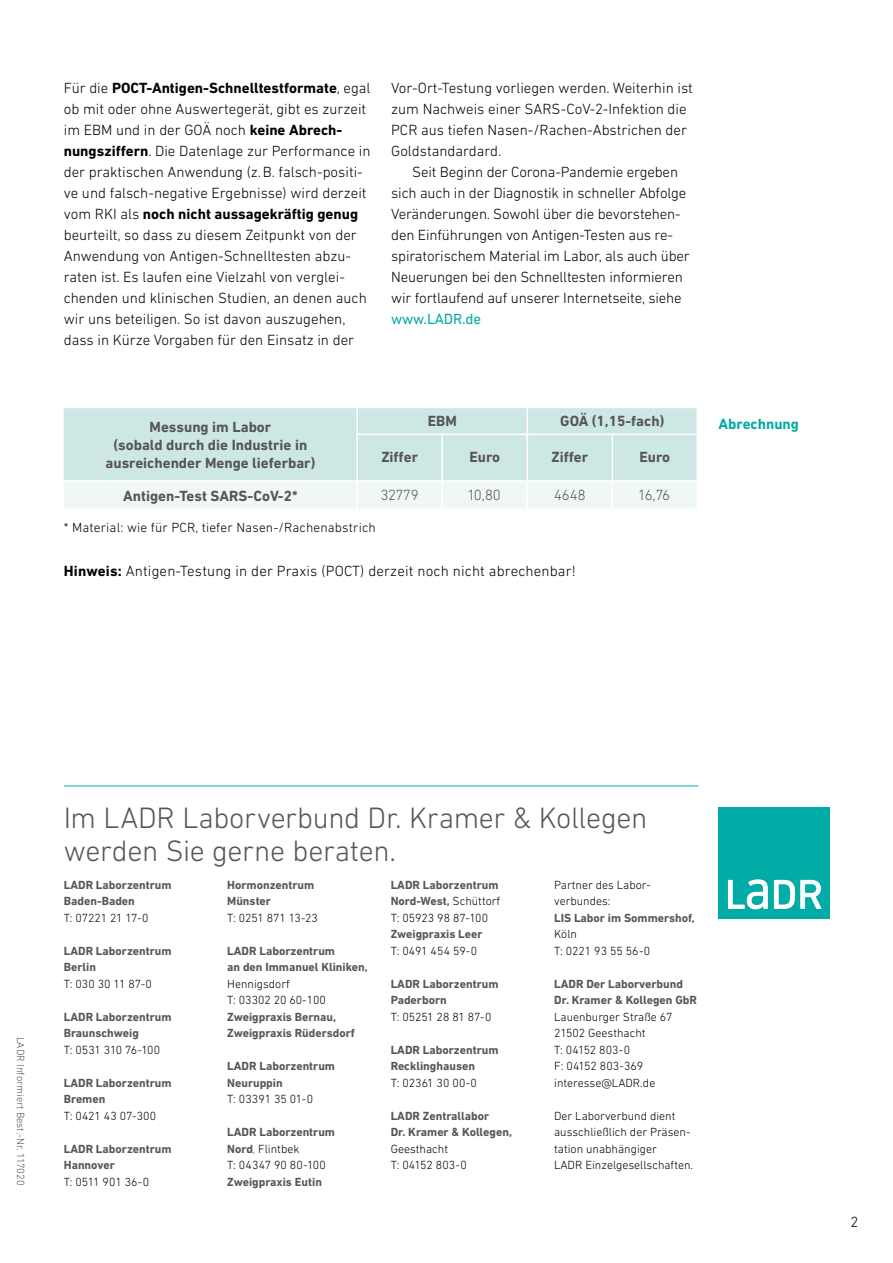
<style>
.page{position:relative;width:893px;height:1263px;background:#fff}
.page>*{position:absolute;margin:0;border:0;box-sizing:border-box;transform-origin:0 0}
.t1{font:300 30px/33px "DIN Next LT Pro";letter-spacing:-.01em;color:#565656}
.t2{font:300 15px/21px "DIN Next LT Pro";color:#000}
.t3{font:700 15px/18px "DIN Next LT Pro";color:#565656;text-align:center}
.t4{font:300 15px "DIN Next LT Pro";color:#565656}
.t5{font:15px "DIN Next LT Pro";letter-spacing:-.01em;color:#00aca5}
.t6{font:700 15px "DIN Next LT Pro";color:#00aca5}
.t7{font:300 13.5px "DIN Next LT Pro";letter-spacing:.01em;color:#000}
.t8{font:700 12px/16.5px "DIN Next LT Pro";color:#565656}
.t9{font:300 12px/16.5px "DIN Next LT Pro";color:#000}
.t10{font:300 10.5px "DIN Next LT Pro";color:#565656}
.s1{font-weight:700}
.s2{font-weight:700;color:#565656}
.s3{color:#565656}
.s4{font-weight:300;color:#000}
</style>
<div class="page">
<hr style="left:64px;top:785px;width:634px;height:1px;background:#00aca5">
<div style="left:718px;top:807px;width:111px;height:112px;background:#00aca5"></div>
<svg style="left:728px;top:879px;width:94px;height:30px"></svg>
<div style="left:64px;top:408px;width:633px;height:72px;background:#cde7e5"></div>
<hr style="left:526px;top:408px;width:2px;height:25px;background:#fff">
<hr style="left:356px;top:433px;width:86px;height:2px;background:#fff">
<hr style="left:442px;top:433px;width:85px;height:2px;background:#fff">
<hr style="left:441px;top:435px;width:2px;height:45px;background:#fff">
<hr style="left:527px;top:433px;width:85px;height:2px;background:#fff">
<hr style="left:526px;top:435px;width:2px;height:45px;background:#fff">
<hr style="left:612px;top:433px;width:86px;height:2px;background:#fff">
<hr style="left:612px;top:435px;width:1px;height:45px;background:#fff">
<div style="left:64px;top:482px;width:633px;height:26px;background:#eff7f7"></div>
<hr style="left:356px;top:482px;width:2px;height:26px;background:#fff">
<hr style="left:356px;top:408px;width:2px;height:25px;background:#fff">
<hr style="left:356px;top:435px;width:2px;height:45px;background:#fff">
<p class="t2" style="left:64px;top:77px;width:308px">Für die <span class="s1">POCT-Antigen-Schnelltestformate</span>, egal ob mit oder ohne Auswertegerät, gibt es zurzeit im EBM und in der GOÄ noch <span class="s1">keine Abrech&shy;nungsziffern</span>. Die Datenlage zur Performance in der praktischen Anwendung (z.B. falsch-positi&shy;ve und falsch-negative Ergebnisse) wird derzeit vom RKI als <span class="s1">noch nicht aussagekräftig genug </span>beurteilt, so dass zu diesem Zeitpunkt von der Anwendung von Antigen-Schnelltesten abzu&shy;raten ist. Es laufen eine Vielzahl von verglei&shy;chenden und klinischen Studien, an denen auch wir uns beteiligen. So ist davon auszugehen, dass in Kürze Vorgaben für den Einsatz in der</p>
<p class="t2" style="left:391px;top:77px;width:303px">Vor-Ort-Testung vorliegen werden. Weiterhin ist zum Nachweis einer SARS-CoV-2-Infektion die PCR aus tiefen Nasen-/Rachen-Abstrichen der Goldstandardard.</p>
<p class="t2" style="left:391px;top:161px;width:300px;text-indent:21px">Seit Beginn der Corona-Pandemie ergeben sich auch in der Diagnostik in schneller Abfolge Veränderungen. Sowohl über die bevorstehen&shy;den Einführungen von Antigen-Testen aus re&shy;spiratorischem Material im Labor, als auch über Neuerungen bei den Schnelltesten informieren wir fortlaufend auf unserer Internetseite, siehe</p>
<p class="t5" style="left:391px;top:310px;width:91px">www.LADR.de</p>
<p class="t3" style="left:106px;top:418px;width:211px">Messung im Labor<br>(sobald durch die Industrie in ausreichender Menge lieferbar)</p>
<p class="t3" style="left:428px;top:412px;width:31px">EBM</p>
<p class="t3" style="left:560px;top:412px;width:106px">GOÄ (1,15-fach)</p>
<p class="t3" style="left:381px;top:448px;width:38px">Ziffer</p>
<p class="t3" style="left:469px;top:448px;width:32px">Euro</p>
<p class="t3" style="left:551px;top:448px;width:38px">Ziffer</p>
<p class="t3" style="left:639px;top:448px;width:32px">Euro</p>
<p class="t3" style="left:123px;top:486px;width:176px">Antigen-Test SARS-CoV-2*</p>
<p class="t4" style="left:381px;top:486px;width:39px">32779</p>
<p class="t4" style="left:469px;top:486px;width:34px">10,80</p>
<p class="t4" style="left:554px;top:486px;width:33px">4648</p>
<p class="t4" style="left:640px;top:486px;width:32px">16,76</p>
<p class="t7" style="left:64px;top:520px;width:313px">* Material: wie für PCR, tiefer Nasen-/Rachenabstrich</p>
<p class="t2" style="left:64px;top:560px;width:513px"><span class="s1">Hinweis:</span> Antigen-Testung in der Praxis (POCT) derzeit noch nicht abrechenbar!</p>
<p class="t6" style="left:719px;top:415px;width:82px">Abrechnung</p>
<p class="t10" style="left:27px;top:1037px;width:150px;rotate:90deg">LADR Informiert Best.-Nr. 117020</p>
<h1 class="t1" style="left:64px;top:800px;width:585px">Im LADR Laborverbund Dr. Kramer &amp; Kollegen werden Sie gerne beraten.</h1>
<p class="t8" style="left:64px;top:876px;width:109px">LADR Laborzentrum<br>Baden-Baden</p>
<p class="t9" style="left:64px;top:909px;width:86px">T: 07221 21 17-0</p>
<p class="t8" style="left:64px;top:942px;width:109px">LADR Laborzentrum<br>Berlin</p>
<p class="t9" style="left:64px;top:975px;width:90px">T: 030 30 11 87-0</p>
<p class="t8" style="left:64px;top:1008px;width:109px">LADR Laborzentrum<br>Braunschweig</p>
<p class="t9" style="left:64px;top:1041px;width:98px">T: 0531 310 76-100</p>
<p class="t8" style="left:64px;top:1074px;width:109px">LADR Laborzentrum<br>Bremen</p>
<p class="t9" style="left:64px;top:1107px;width:94px">T: 0421 43 07-300</p>
<p class="t8" style="left:64px;top:1140px;width:109px">LADR Laborzentrum<br>Hannover</p>
<p class="t9" style="left:64px;top:1173px;width:87px">T: 0511 901 36-0</p>
<p class="t8" style="left:227px;top:876px;width:89px">Hormonzentrum<br>Münster</p>
<p class="t9" style="left:227px;top:909px;width:92px">T: 0251 871 13-23</p>
<p class="t8" style="left:227px;top:942px;width:142px">LADR Laborzentrum<br>an den Immanuel Kliniken,</p>
<p class="t9" style="left:227px;top:975px;width:100px">Hennigsdorf<br>T: 03302 20 60-100</p>
<p class="t8" style="left:227px;top:1008px;width:129px">Zweigpraxis Bernau,<br>Zweigpraxis Rüdersdorf</p>
<p class="t8" style="left:227px;top:1058px;width:109px">LADR Laborzentrum<br>Neuruppin</p>
<p class="t9" style="left:227px;top:1091px;width:87px">T: 03391 35 01-0</p>
<p class="t9" style="left:227px;top:1124px;width:109px"><span class="s2">LADR Laborzentrum<br>Nord</span><span class="s3">,</span> Flintbek<br>T: 04347 90 80-100</p>
<p class="t8" style="left:227px;top:1173px;width:96px">Zweigpraxis Eutin</p>
<p class="t8" style="left:391px;top:876px;width:111px">LADR Laborzentrum<br>Nord-West, <span class="s4">Schüttorf<br>T: 05923 98 87-100</span></p>
<p class="t8" style="left:391px;top:926px;width:93px">Zweigpraxis Leer</p>
<p class="t9" style="left:391px;top:942px;width:88px">T: 0491 454 59-0</p>
<p class="t8" style="left:391px;top:975px;width:109px">LADR Laborzentrum<br>Paderborn</p>
<p class="t9" style="left:391px;top:1008px;width:102px">T: 05251 28 81 87-0</p>
<p class="t8" style="left:391px;top:1041px;width:109px">LADR Laborzentrum<br>Recklinghausen</p>
<p class="t9" style="left:391px;top:1074px;width:88px">T: 02361 30 00-0</p>
<p class="t8" style="left:391px;top:1107px;width:123px">LADR Zentrallabor<br>Dr. Kramer &amp; Kollegen,</p>
<p class="t9" style="left:391px;top:1140px;width:78px">Geesthacht<br>T: 04152 803-0</p>
<p class="t9" style="left:554px;top:876px;width:98px">Partner des Labor&shy;verbundes:</p>
<p class="t8" style="left:554px;top:909px;width:142px">LIS Labor im Sommershof,</p>
<p class="t9" style="left:554px;top:926px;width:98px">Köln<br>T: 0221 93 55 56-0</p>
<p class="t8" style="left:554px;top:975px;width:144px">LADR Der Laborverbund<br>Dr. Kramer &amp; Kollegen GbR</p>
<p class="t9" style="left:554px;top:1008px;width:120px">Lauenburger Straße 67<br>21502 Geesthacht<br>T: 04152 803-0<br>F: 04152 803-369 interesse@LADR.de</p>
<p class="t9" style="left:554px;top:1107px;width:141px">Der Laborverbund dient aus schließlich der Präsen&shy;ta tion unabhängiger<br>LADR Einzelgesellschaften.</p>
<p class="t2" style="left:851px;top:1211px;width:9px">2</p>
</div>
